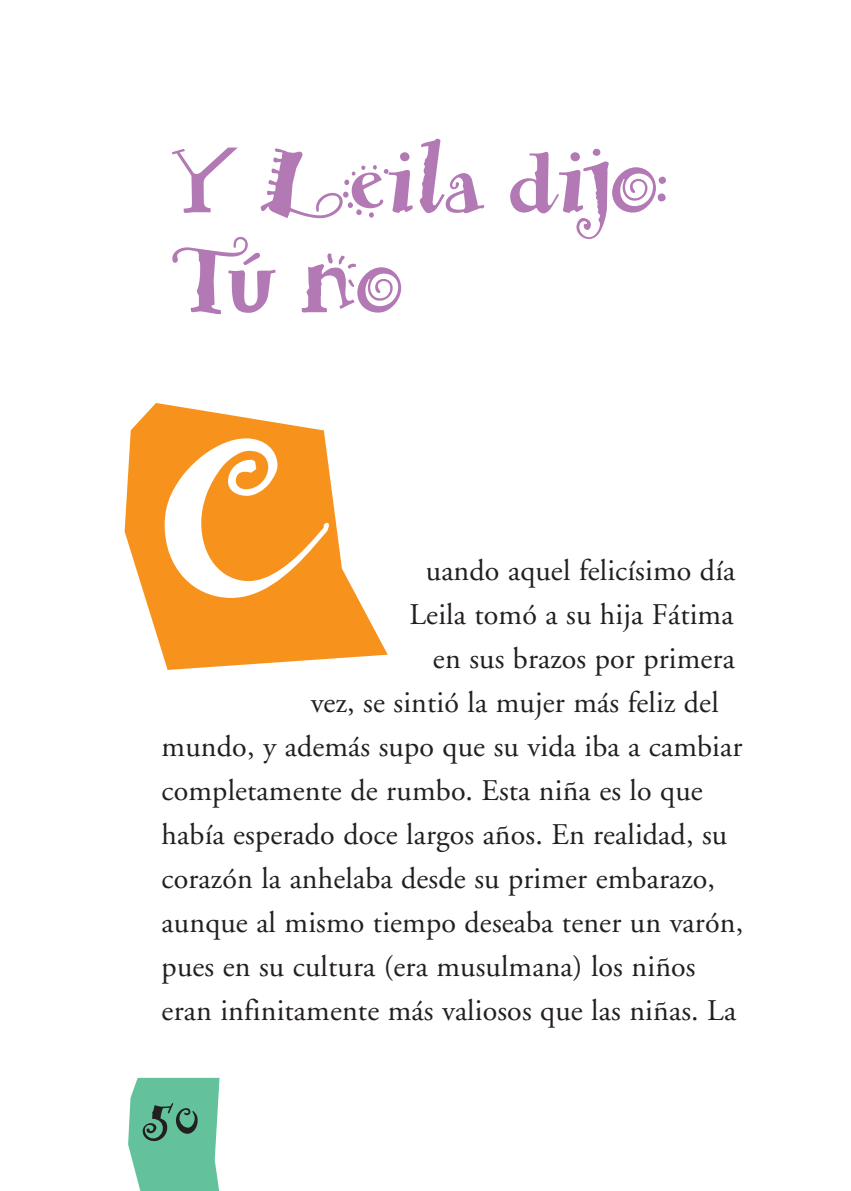
<style>
.page{position:relative;width:851px;height:1191px;background:#fff}
.page>*{position:absolute;margin:0;border:0;box-sizing:border-box;transform-origin:0 0}
.t1{font:243.4px "Remedy Double";color:#fff}
.t2{font:100px/100px "Remedy Double";letter-spacing:-.04em;color:#b279b4}
.t3{font:60px "Remedy Double";color:#231f20}
.t4{font:30px "Adobe Garamond";letter-spacing:.005em;color:#231f20}
</style>
<div class="page">
<svg style="left:128px;top:1077px;width:92px;height:114px;background:#6fc7a4"></svg>
<svg style="left:125px;top:403px;width:262px;height:267px;fill:#f7931d"></svg>
<p class="t2" style="left:171px;top:146px;width:498px">Y Leila dijo:<br>Tú no</p>
<p class="t1" style="left:158px;top:450px;width:173px">C</p>
<p class="t4" style="left:426px;top:558px;width:311px">uando aquel felicísimo día</p>
<p class="t4" style="left:409px;top:602px;width:325px">Leila tomó a su hija Fátima</p>
<p class="t4" style="left:433px;top:646px;width:303px">en sus brazos por primera</p>
<p class="t4" style="left:310px;top:690px;width:409px">vez, se sintió la mujer más feliz del</p>
<p class="t4" style="left:162px;top:734px;width:582px">mundo, y además supo que su vida iba a cambiar</p>
<p class="t4" style="left:162px;top:778px;width:542px">completamente de rumbo. Esta niña es lo que</p>
<p class="t4" style="left:162px;top:822px;width:567px">había esperado doce largos años. En realidad, su</p>
<p class="t4" style="left:162px;top:866px;width:554px">corazón la anhelaba desde su primer embarazo,</p>
<p class="t4" style="left:162px;top:910px;width:583px">aunque al mismo tiempo deseaba tener un varón,</p>
<p class="t4" style="left:162px;top:954px;width:535px">pues en su cultura (era musulmana) los niños</p>
<p class="t4" style="left:162px;top:998px;width:576px">eran infinitamente más valiosos que las niñas. La</p>
<p class="t3" style="left:141px;top:1097px;width:60px">50</p>
</div>
